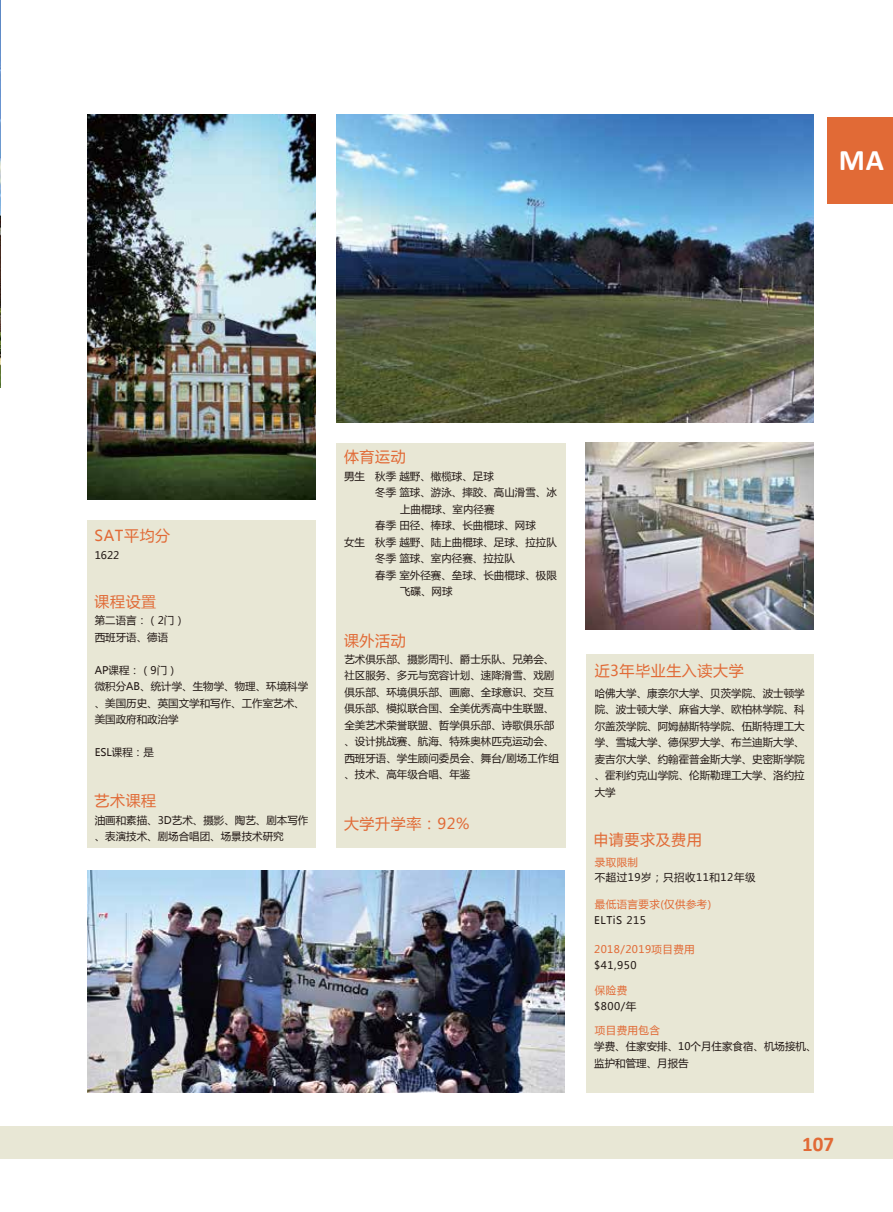
<style>
.page{position:relative;width:893px;height:1212px;background:#fff}
.page>*{position:absolute;margin:0;border:0;box-sizing:border-box;transform-origin:0 0}
.t1{font:700 30px "Calibri";color:#fff}
.t2{font:700 21px "Calibri";color:#e16a36}
.t3{font:15px "Microsoft Ya Hei";letter-spacing:.04em;color:#e16a36}
.t4{font:10.5px/16.5px "Microsoft Ya Hei";color:#221815}
.t5{font:10.5px "Microsoft Ya Hei";letter-spacing:.04em;color:#e16a36}
.t6{font:10.5px "Microsoft Ya Hei";letter-spacing:.05em;color:#221815}
</style>
<div class="page">
<img style="left:87px;top:870px;width:478px;height:222px">
<div style="left:586px;top:654px;width:228px;height:438px;background:#e8e7d5"></div>
<div style="left:337px;top:443px;width:229px;height:405px;background:#e8e7d5"></div>
<div style="left:87px;top:520px;width:228px;height:328px;background:#e8e7d5"></div>
<img style="left:0;top:0;width:1px;height:388px">
<div style="left:0;top:1126px;width:893px;height:32px;background:#e8e7d5"></div>
<div style="left:827px;top:117px;width:66px;height:87px;background:#e16a36"></div>
<img style="left:337px;top:115px;width:476px;height:307px">
<img style="left:87px;top:115px;width:228px;height:384px">
<img style="left:586px;top:442px;width:227px;height:187px">
<h1 class="t1" style="left:839px;top:139px;width:47px">MA</h1>
<h3 class="t3" style="left:95px;top:525px;width:77px">SAT平均分</h3>
<p class="t4" style="left:95px;top:546px;width:26px">1622</p>
<h3 class="t3" style="left:95px;top:591px;width:63px">课程设置</h3>
<p class="t4" style="left:95px;top:612px;width:92px">第二语言：（2门）西班牙语、德语</p>
<p class="t4" style="left:95px;top:661px;width:215px">AP课程：（9门）<br>微积分AB、统计学、生物学、物理、环境科学、美国历史、英国文学和写作、工作室艺术、美国政府和政治学</p>
<p class="t4" style="left:95px;top:744px;width:61px">ESL课程：是</p>
<h3 class="t3" style="left:95px;top:790px;width:63px">艺术课程</h3>
<p class="t4" style="left:95px;top:811px;width:215px">油画和素描、3D艺术、摄影、陶艺、剧本写作、表演技术、剧场合唱团、场景技术研究</p>
<h3 class="t3" style="left:344px;top:447px;width:63px">体育运动</h3>
<p class="t4" style="left:344px;top:467px;width:22px">男生</p>
<p class="t4" style="left:344px;top:533px;width:22px">女生</p>
<p class="t4" style="left:375px;top:467px;width:120px">秋季 越野、橄榄球、足球</p>
<p class="t4" style="left:375px;top:484px;width:183px">冬季 篮球、游泳、摔跤、高山滑雪、冰</p>
<p class="t4" style="left:400px;top:500px;width:96px">上曲棍球、室内径赛</p>
<p class="t4" style="left:375px;top:517px;width:162px">春季 田径、棒球、长曲棍球、网球</p>
<p class="t4" style="left:375px;top:533px;width:183px">秋季 越野、陆上曲棍球、足球、拉拉队</p>
<p class="t4" style="left:375px;top:550px;width:141px">冬季 篮球、室内径赛、拉拉队</p>
<p class="t4" style="left:375px;top:566px;width:183px">春季 室外径赛、垒球、长曲棍球、极限</p>
<p class="t4" style="left:400px;top:583px;width:54px">飞碟、网球</p>
<h3 class="t3" style="left:344px;top:631px;width:63px">课外活动</h3>
<p class="t4" style="left:344px;top:650px;width:216px">艺术俱乐部、摄影周刊、爵士乐队、兄弟会、社区服务、多元与宽容计划、速降滑雪、戏剧俱乐部、环境俱乐部、画廊、全球意识、交互俱乐部、模拟联合国、全美优秀高中生联盟、全美艺术荣誉联盟、哲学俱乐部、诗歌俱乐部、设计挑战赛、航海、特殊奥林匹克运动会、西班牙语、学生顾问委员会、舞台/剧场工作组、技术、高年级合唱、年鉴</p>
<h3 class="t3" style="left:344px;top:814px;width:127px">大学升学率：92%</h3>
<h3 class="t3" style="left:595px;top:660px;width:151px">近3年毕业生入读大学</h3>
<p class="t4" style="left:595px;top:684px;width:211px;text-align:justify">哈佛大学、康奈尔大学、贝茨学院、波士顿学院、波士顿大学、麻省大学、欧柏林学院、科尔盖茨学院、阿姆赫斯特学院、伍斯特理工大学、雪城大学、德保罗大学、布兰迪斯大学、麦吉尔大学、约翰霍普金斯大学、史密斯学院、霍利约克山学院、伦斯勒理工大学、洛约拉大学</p>
<h3 class="t3" style="left:593px;top:829px;width:110px">申请要求及费用</h3>
<p class="t5" style="left:595px;top:855px;width:45px">录取限制</p>
<p class="t5" style="left:595px;top:897px;width:118px">最低语言要求(仅供参考)</p>
<p class="t6" style="left:594px;top:913px;width:53px">ELTiS 215</p>
<p class="t5" style="left:594px;top:942px;width:102px">2018/2019项目费用</p>
<p class="t4" style="left:594px;top:957px;width:44px">$41,950</p>
<p class="t5" style="left:595px;top:982px;width:34px">保险费</p>
<p class="t4" style="left:594px;top:998px;width:44px">$800/年</p>
<p class="t5" style="left:595px;top:1023px;width:67px">项目费用包含</p>
<p class="t6" style="left:595px;top:870px;width:162px">不超过19岁；只招收11和12年级</p>
<p class="t4" style="left:594px;top:1038px;width:224px">学费、住家安排、10个月住家食宿、机场接机、监护和管理、月报告</p>
<h2 class="t2" style="left:802px;top:1129px;width:33px">107</h2>
</div>
